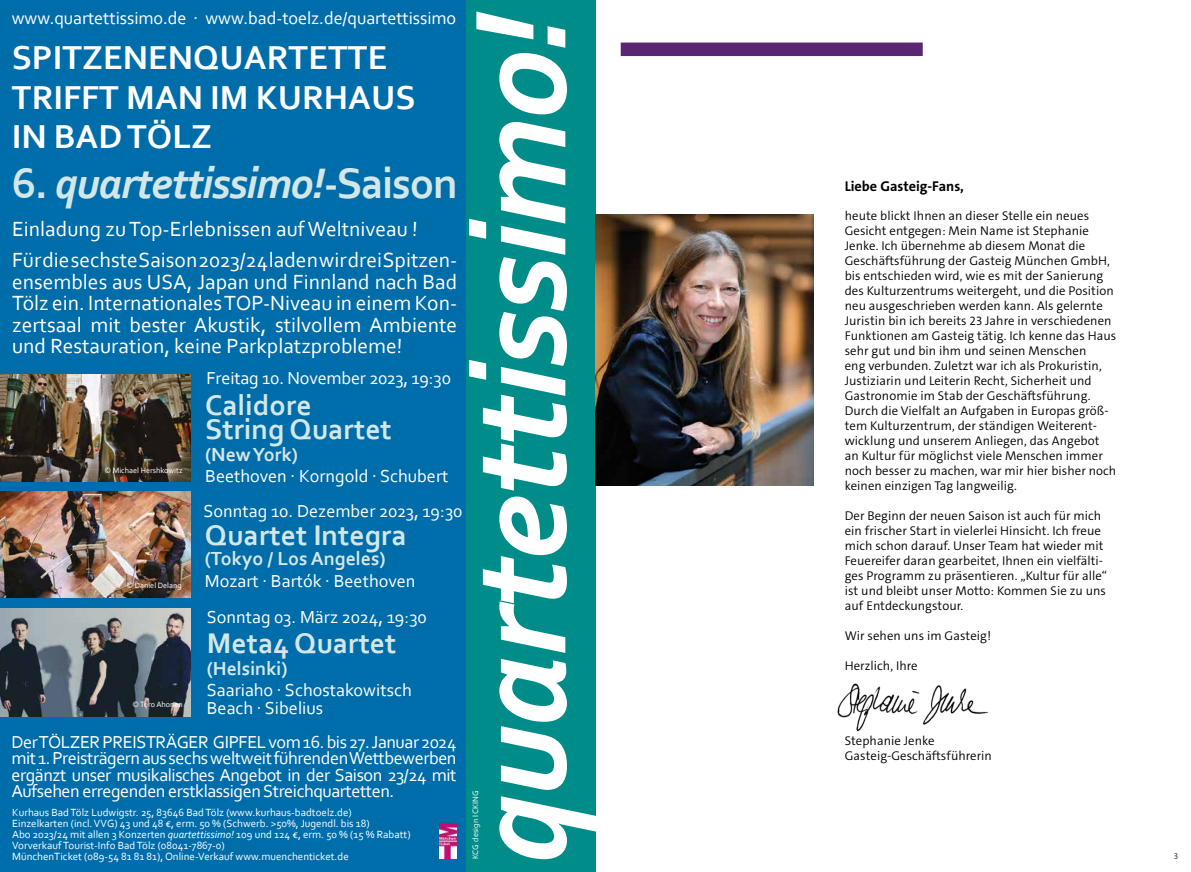
<style>
.page{position:relative;width:1191px;height:872px;background:#fff}
.page>*{position:absolute;margin:0;border:0;box-sizing:border-box;transform-origin:0 0}
.t1{font:italic 700 136.05px "Corbel";letter-spacing:-.015em;color:#fff}
.t2{font:italic 700 44.7px "Corbel";letter-spacing:-.03em;color:#d4e7e8}
.t3{font:700 34.8px/39.8px "Corbel";color:#fff}
.t4{font:700 29.85px/24.8px "Corbel";color:#d4e7e8}
.t5{font:21.45px/21.5px "Corbel";color:#fff}
.t6{font:700 19.8px "Corbel";color:#d4e7e8}
.t7{font:18.15px/16.5px "Corbel";letter-spacing:-.005em;color:#fff}
.t8{font:700 14.25px "The Sans C5";color:#000}
.t9{font:300 12.75px/15px "The Sans C5";letter-spacing:.005em;color:#000}
.t10{font:10.95px/10.9px "Corbel";color:#fff}
.t11{font:300 9px "The Sans C5";color:#000}
.t12{font:8.25px "Corbel";letter-spacing:.02em;color:#fff}
.t13{font:8.1px "Corbel";color:#fff}
.s1{font-style:normal}
.s2{font-style:italic}
</style>
<div class="page">
<div style="left:433px;top:0;width:162px;height:872px;background:#008c89"></div>
<div style="left:0;top:0;width:466px;height:872px;background:#006dab"></div>
<img style="left:439px;top:823px;width:17px;height:35px">
<img style="left:0;top:491px;width:191px;height:106px">
<img style="left:0;top:608px;width:191px;height:108px">
<img style="left:0;top:375px;width:190px;height:107px">
<div style="left:621px;top:43px;width:301px;height:13px;background:#5b2574"></div>
<img style="left:595px;top:214px;width:219px;height:271px">
<img style="left:837px;top:683px;width:152px;height:49px">
<h3 class="t7" style="left:12px;top:10px;width:446px">www.quartettissimo.de · www.bad-toelz.de/quartettissimo</h3>
<h3 class="t3" style="left:12px;top:37px;width:405px">SPITZENENQUARTETTE<br>TRIFFT MAN IM KURHAUS<br>IN BAD TÖLZ</h3>
<h2 class="t2" style="left:12px;top:155px;width:448px"><span class="s1">6.</span> quartettissimo!<span class="s1">-Saison</span></h2>
<h1 class="t1" style="left:436px;top:864px;width:854px;rotate:-90deg">quartettissimo!</h1>
<h3 class="t5" style="left:12px;top:213px;width:446px;line-height:30.9px">Einladung zu Top-Erlebnissen auf Weltniveau !<br>Für die sechste Saison 2023/24 laden wir drei Spitzen-</h3>
<h3 class="t5" style="left:12px;top:270px;width:447px;text-align:justify">ensembles aus USA, Japan und Finnland nach Bad Tölz ein. Internationales TOP-Niveau in einem Kon&shy;zertsaal mit bester Akustik, stilvollem Ambiente und Restauration, keine Parkplatzprobleme!</h3>
<h3 class="t7" style="left:206px;top:370px;width:246px">Freitag 10. November 2023, 19:30</h3>
<h3 class="t4" style="left:205px;top:391px;width:188px">Calidore<br>String Quartet</h3>
<h3 class="t6" style="left:205px;top:442px;width:94px">(New York)</h3>
<h3 class="t7" style="left:205px;top:468px;width:245px">Beethoven · Korngold · Schubert</h3>
<p class="t13" style="left:104px;top:465px;width:80px">© Michael Hershkowitz</p>
<h3 class="t7" style="left:203px;top:502px;width:260px">Sonntag 10. Dezember 2023, 19:30</h3>
<h3 class="t4" style="left:205px;top:522px;width:204px">Quartet Integra</h3>
<h3 class="t6" style="left:205px;top:546px;width:182px">(Tokyo / Los Angeles)</h3>
<h3 class="t7" style="left:205px;top:572px;width:212px">Mozart · Bartók · Beethoven</h3>
<p class="t13" style="left:126px;top:580px;width:57px">© Daniel Delang</p>
<h3 class="t7" style="left:207px;top:608px;width:222px">Sonntag 03. März 2024, 19:30</h3>
<h3 class="t4" style="left:207px;top:630px;width:191px">Meta4 Quartet</h3>
<h3 class="t6" style="left:207px;top:656px;width:82px">(Helsinki)</h3>
<h3 class="t7" style="left:207px;top:680px;width:206px;line-height:18.1px">Saariaho · Schostakowitsch<br>Beach · Sibelius</h3>
<p class="t13" style="left:132px;top:699px;width:52px">© Tero Ahonen</p>
<p class="t7" style="left:11px;top:732px;width:446px;text-align:justify">Der TÖLZER PREISTRÄGER GIPFEL vom 16. bis 27. Januar 2024 mit 1. Preisträgern aus sechs weltweit führenden Wettbewerben ergänzt unser musikalisches Angebot in der Saison 23/24 mit Aufsehen erregenden erstklassigen Streichquartetten.</p>
<p class="t12" style="left:470px;top:859px;width:70px;rotate:-90deg">KCG design ICKING</p>
<p class="t10" style="left:12px;top:807px;width:400px">Kurhaus Bad Tölz Ludwigstr. 25, 83646 Bad Tölz (www.kurhaus-badtoelz.de)<br>Einzelkarten (incl. VVG) 43 und 48 €, erm. 50 % (Schwerb. &gt;50%, Jugendl. bis 18)<br>Abo 2023/24 mit allen 3 Konzerten <span class="s2">quartettissimo!</span> 109 und 124 €, erm. 50 % (15 % Rabatt)<br>Vorverkauf Tourist-Info Bad Tölz (08041-7867-0)<br>MünchenTicket (089-54 81 81 81), Online-Verkauf www.muenchenticket.de</p>
<p class="t8" style="left:844px;top:177px;width:121px">Liebe Gasteig-Fans,</p>
<p class="t9" style="left:844px;top:208px;width:273px">heute blickt Ihnen an dieser Stelle ein neues Gesicht entgegen: Mein Name ist Stephanie Jenke. Ich übernehme ab diesem Monat die Geschäftsführung der Gasteig München GmbH, bis entschieden wird, wie es mit der Sanierung des Kulturzentrums weitergeht, und die Position neu ausgeschrieben werden kann. Als gelernte Juristin bin ich bereits 23 Jahre in verschiedenen Funktionen am Gasteig tätig. Ich kenne das Haus sehr gut und bin ihm und seinen Menschen<br>eng verbunden. Zuletzt war ich als Prokuristin, Justiziarin und Leiterin Recht, Sicherheit und Gastronomie im Stab der Geschäftsführung.<br>Durch die Vielfalt an Aufgaben in Europas größ&shy;tem Kulturzentrum, der ständigen Weiterent&shy;wicklung und unserem Anliegen, das Angebot an Kultur für möglichst viele Menschen immer noch besser zu machen, war mir hier bisher noch keinen einzigen Tag langweilig.</p>
<p class="t9" style="left:844px;top:508px;width:264px">Der Beginn der neuen Saison ist auch für mich ein frischer Start in vielerlei Hinsicht. Ich freue mich schon darauf. Unser Team hat wieder mit Feuereifer daran gearbeitet, Ihnen ein vielfälti&shy;ges Programm zu präsentieren. „Kultur für alle“ ist und bleibt unser Motto: Kommen Sie zu uns auf Entdeckungstour.</p>
<p class="t9" style="left:844px;top:628px;width:148px">Wir sehen uns im Gasteig!</p>
<p class="t9" style="left:844px;top:658px;width:74px">Herzlich, Ihre</p>
<p class="t9" style="left:844px;top:733px;width:149px">Stephanie Jenke<br>Gasteig-Geschäftsführerin</p>
<p class="t11" style="left:1173px;top:850px;width:6px">3</p>
</div>
